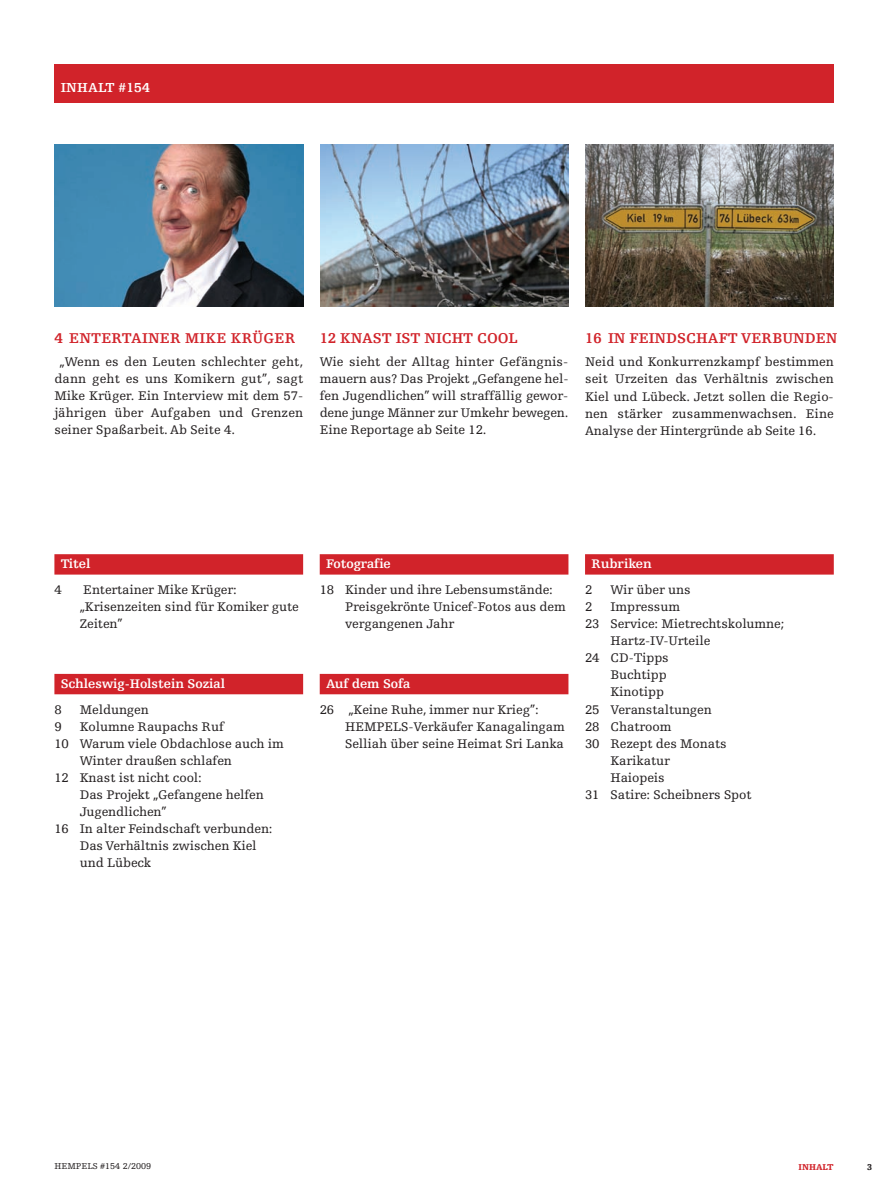
<style>
.page{position:relative;width:894px;height:1191px;background:#fff}
.page>*{position:absolute;margin:0;border:0;box-sizing:border-box;transform-origin:0 0}
.t1{font:700 15px "Hempels Egyptienne";color:#d1232a}
.t2{font:700 13.8px "Hempels Egyptienne";letter-spacing:.01em;color:#fff}
.t3{font:13.2px/17.1px "Hempels Egyptienne";letter-spacing:-.01em;color:#231f20;text-align:justify}
.t4{font:700 13.2px "Hempels Egyptienne";letter-spacing:-.01em;color:#fff}
.t5{font:9px "Hempels Egyptienne";color:#231f20}
.t6{font:900 9px "Hempels Egyptienne";color:#d1232a}
.t7{font:900 9px "Hempels Egyptienne";color:#231f20}
</style>
<div class="page">
<img style="left:54px;top:144px;width:249px;height:162px">
<img style="left:321px;top:144px;width:247px;height:162px">
<img style="left:585px;top:144px;width:249px;height:162px">
<div style="left:54px;top:554px;width:249px;height:21px;background:#d1232a"></div>
<div style="left:54px;top:674px;width:249px;height:20px;background:#d1232a"></div>
<div style="left:320px;top:554px;width:248px;height:21px;background:#d1232a"></div>
<div style="left:320px;top:674px;width:248px;height:20px;background:#d1232a"></div>
<div style="left:585px;top:554px;width:249px;height:21px;background:#d1232a"></div>
<div style="left:54px;top:64px;width:780px;height:39px;background:#d1232a"></div>
<p class="t2" style="left:61px;top:82px;width:90px">INHALT #154</p>
<p class="t1" style="left:54px;top:332px;width:243px">4 ENTERTAINER MIKE KRÜGER</p>
<p class="t3" style="left:54px;top:354px;width:250px;text-indent:5px">„Wenn es den Leuten schlechter geht, dann geht es uns Komikern gut”, sagt Mike Krüger. Ein Interview mit dem 57- jährigen über Aufgaben und Grenzen seiner Spaßarbeit. Ab Seite 4.</p>
<p class="t1" style="left:320px;top:332px;width:200px">12 KNAST IST NICHT COOL</p>
<p class="t3" style="left:320px;top:354px;width:250px">Wie sieht der Alltag hinter Gefängnis&shy;mauern aus? Das Projekt „Gefangene hel&shy;fen Jugendlichen” will straffällig gewor&shy;dene junge Männer zur Umkehr bewegen.<br>Eine Reportage ab Seite 12.</p>
<p class="t1" style="left:585px;top:332px;width:254px">16 IN FEINDSCHAFT VERBUNDEN</p>
<p class="t3" style="left:585px;top:354px;width:250px">Neid und Konkurrenzkampf bestimmen seit Urzeiten das Verhältnis zwischen Kiel und Lübeck. Jetzt sollen die Regio&shy;nen stärker zusammenwachsen. Eine Analyse der Hintergründe ab Seite 16.</p>
<p class="t4" style="left:61px;top:559px;width:31px">Titel</p>
<p class="t3" style="left:54px;top:582px;width:9px">4</p>
<p class="t3" style="left:80px;top:582px;width:220px;text-align:left">Entertainer Mike Krüger: „Krisenzeiten sind für Komiker gute<br>Zeiten”</p>
<p class="t4" style="left:61px;top:678px;width:166px">Schleswig-Holstein Sozial</p>
<p class="t3" style="left:54px;top:702px;width:9px">8</p>
<p class="t3" style="left:80px;top:702px;width:70px">Meldungen</p>
<p class="t3" style="left:54px;top:719px;width:9px">9</p>
<p class="t3" style="left:80px;top:719px;width:146px">Kolumne Raupachs Ruf</p>
<p class="t3" style="left:54px;top:736px;width:231px">10 Warum viele Obdachlose auch im</p>
<p class="t3" style="left:80px;top:753px;width:154px">Winter draußen schlafen</p>
<p class="t3" style="left:54px;top:770px;width:149px">12 Knast ist nicht cool:</p>
<p class="t3" style="left:80px;top:787px;width:185px">Das Projekt „Gefangene helfen</p>
<p class="t3" style="left:80px;top:804px;width:88px">Jugendlichen”</p>
<p class="t3" style="left:54px;top:821px;width:220px">16 In alter Feindschaft verbunden:</p>
<p class="t3" style="left:80px;top:838px;width:178px">Das Verhältnis zwischen Kiel</p>
<p class="t3" style="left:80px;top:856px;width:73px">und Lübeck</p>
<p class="t4" style="left:326px;top:559px;width:66px">Fotografie</p>
<p class="t3" style="left:345px;top:582px;width:222px;text-align:left;text-indent:-26px">18 Kinder und ihre Lebensumstände:<br>Preisgekrönte Unicef-Fotos aus dem vergangenen Jahr</p>
<p class="t4" style="left:326px;top:678px;width:86px">Auf dem Sofa</p>
<p class="t3" style="left:345px;top:702px;width:221px;text-align:left;text-indent:-26px">26 „Keine Ruhe, immer nur Krieg”:<br>HEMPELS-Verkäufer Kanagalingam<br>Selliah über seine Heimat Sri Lanka</p>
<p class="t4" style="left:591px;top:559px;width:62px">Rubriken</p>
<p class="t3" style="left:585px;top:582px;width:9px">2</p>
<p class="t3" style="left:611px;top:582px;width:82px">Wir über uns</p>
<p class="t3" style="left:585px;top:599px;width:9px">2</p>
<p class="t3" style="left:611px;top:599px;width:71px">Impressum</p>
<p class="t3" style="left:585px;top:616px;width:201px">23 Service: Mietrechtskolumne;</p>
<p class="t3" style="left:611px;top:633px;width:101px">Hartz-IV-Urteile</p>
<p class="t3" style="left:585px;top:650px;width:85px">24 CD-Tipps</p>
<p class="t3" style="left:611px;top:667px;width:58px">Buchtipp</p>
<p class="t3" style="left:611px;top:685px;width:55px">Kinotipp</p>
<p class="t3" style="left:585px;top:702px;width:128px">25 Veranstaltungen</p>
<p class="t3" style="left:585px;top:719px;width:88px">28 Chatroom</p>
<p class="t3" style="left:585px;top:736px;width:143px">30 Rezept des Monats</p>
<p class="t3" style="left:611px;top:753px;width:61px">Karikatur</p>
<p class="t3" style="left:611px;top:770px;width:56px">Haiopeis</p>
<p class="t3" style="left:585px;top:787px;width:168px">31 Satire: Scheibners Spot</p>
<p class="t5" style="left:54px;top:1163px;width:98px">HEMPELS #154 2/2009</p>
<p class="t6" style="left:799px;top:1163px;width:37px">INHALT</p>
<p class="t7" style="left:867px;top:1163px;width:7px">3</p>
</div>
